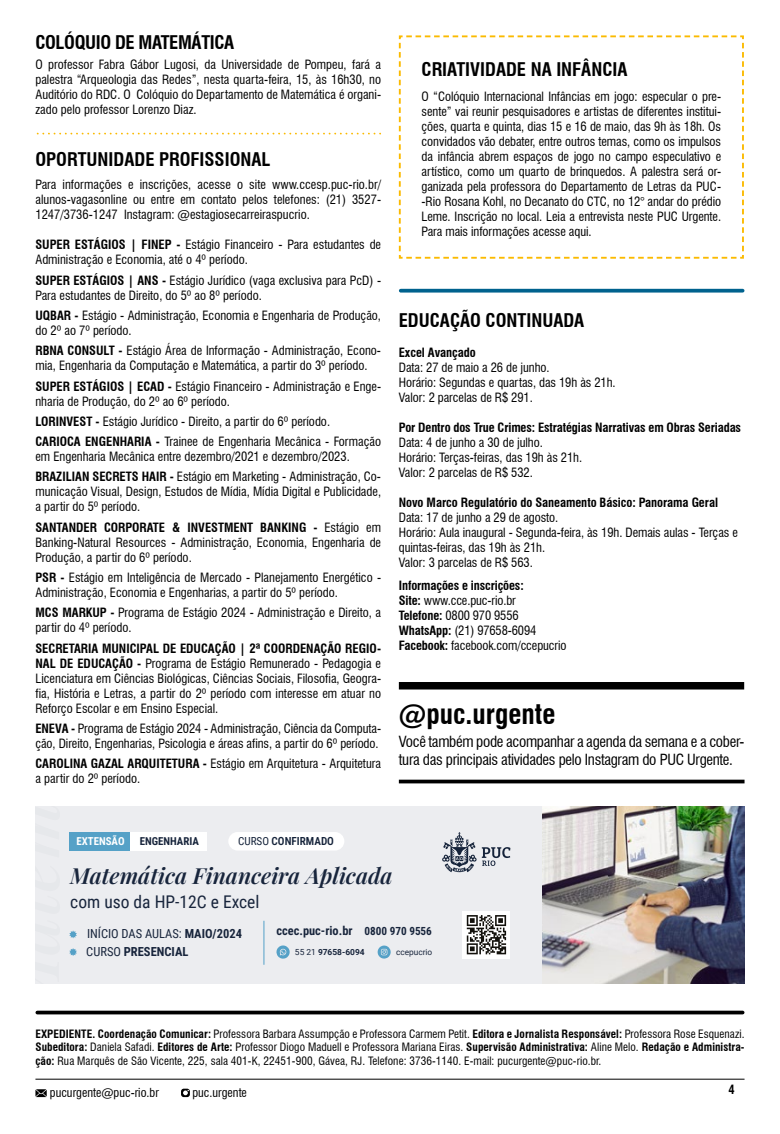
<style>
.page{position:relative;width:780px;height:1134px;background:#fff}
.page>*{position:absolute;margin:0;border:0;box-sizing:border-box;transform-origin:0 0}
.t1{font:700 condensed 27.5px "Swiss 721 BT";color:#000}
.t2{font:italic 600 22.12px "Playfair Display";color:#18253c}
.t3{font:700 condensed 18.38px "Swiss 721 BT";color:#000}
.t4{font:700 condensed 18.38px "Swiss 721 BT";letter-spacing:-.02em;color:#000}
.t5{font:17.5px "Roboto Condensed";color:#18253c}
.t6{font:condensed 15px/18px "Swiss 721 BT";letter-spacing:-.02em;color:#000}
.t7{font:condensed 12.5px/15px "Swiss 721 BT";color:#000}
.t8{font:700 condensed 12.5px "Swiss 721 BT";letter-spacing:-.005em;color:#000}
.t9{font:12.5px "Roboto Condensed";color:#18253c}
.t10{font:700 12.5px "Roboto Condensed";color:#18253c}
.t11{font:700 12.38px "Roboto Condensed";color:#18253c}
.t12{font:condensed 12.12px "Swiss 721 BT";color:#000}
.t13{font:condensed 11.25px/13.5px "Swiss 721 BT";letter-spacing:.005em;color:#000;text-align:justify}
.t14{font:600 11.12px "Roboto Condensed";color:#15233a}
.t15{font:700 10.88px "Roboto Condensed";color:#18253c}
.t16{font:700 10.88px "Roboto Condensed";color:#fff}
.t17{font:700 8.38px "Roboto";color:#18253c}
.t18{font:8.38px "Roboto";color:#18253c}
.s1{font-weight:700}
.s2{font-weight:400}
.s3{font-size:11.25px}
</style>
<div class="page">
<hr style="left:35px;top:1079px;width:709px;height:1px;background:#000">
<svg style="left:181px;top:1089px;width:9px;height:8px"></svg>
<svg style="left:35px;top:1089px;width:12px;height:8px"></svg>
<hr style="left:37px;top:1011px;width:705px;height:3px;background:#000">
<svg style="left:400px;top:289px;width:342px;height:4px"></svg>
<svg style="left:38px;top:133px;width:342px;height:2px"></svg>
<div style="left:35px;top:806px;width:709px;height:177px;background:#ecedf0"></div>
<img style="left:543px;top:806px;width:201px;height:177px">
<svg style="left:442px;top:832px;width:68px;height:40px"></svg>
<hr style="left:263px;top:921px;width:1px;height:44px;background:#54a1c8">
<svg style="left:69px;top:948px;width:8px;height:8px"></svg>
<svg style="left:69px;top:930px;width:8px;height:8px"></svg>
<svg style="left:276px;top:945px;width:13px;height:14px"></svg>
<svg style="left:377px;top:945px;width:13px;height:14px"></svg>
<div style="left:462px;top:911px;width:48px;height:48px;background:#fff"></div>
<div style="left:69px;top:832px;width:126px;height:18px;background:#55a1c7"></div>
<div style="left:130px;top:832px;width:77px;height:18px;background:#fff"></div>
<svg style="left:467px;top:915px;width:39px;height:39px"></svg>
<div style="left:228px;top:832px;width:116px;height:18px;background:#fff;border-radius:9px"></div>
<svg style="left:398px;top:35px;width:346px;height:224px"></svg>
<hr style="left:399px;top:780px;width:345px;height:3px;background:#000">
<div style="left:399px;top:682px;width:345px;height:7px;background:#000"></div>
<h3 class="t4" style="left:35px;top:32px;width:200px">COLÓQUIO DE MATEMÁTICA</h3>
<p class="t7" style="left:35px;top:57px;width:347px;text-align:justify">O professor Fabra Gábor Lugosi, da Universidade de Pompeu, fará a palestra “Arqueologia das Redes”, nesta quarta-feira, 15, às 16h30, no Auditório do RDC. O Colóquio do Departamento de Matemática é organi&shy;zado pelo professor Lorenzo Diaz.</p>
<h3 class="t3" style="left:35px;top:149px;width:236px">OPORTUNIDADE PROFISSIONAL</h3>
<p class="t7" style="left:35px;top:177px;width:347px;text-align:justify">Para informações e inscrições, acesse o site www.ccesp.puc-rio.br/ alunos-vagasonline ou entre em contato pelos telefones: (21) 3527- 1247/3736-1247 Instagram: @estagiosecarreiraspucrio.</p>
<p class="t7" style="left:35px;top:237px;width:347px"><span class="s1">SUPER ESTÁGIOS | FINEP -</span> Estágio Financeiro - Para estudantes de<br>Administração e Economia, até o 4º período.</p>
<p class="t7" style="left:35px;top:272px;width:347px"><span class="s1">SUPER ESTÁGIOS | ANS -</span> Estágio Jurídico (vaga exclusiva para PcD) -<br>Para estudantes de Direito, do 5º ao 8º período.</p>
<p class="t7" style="left:35px;top:308px;width:347px"><span class="s1">UQBAR -</span> Estágio - Administração, Economia e Engenharia de Produção, do 2º ao 7º período.</p>
<p class="t7" style="left:35px;top:343px;width:347px"><span class="s1">RBNA CONSULT -</span> Estágio Área de Informação - Administração, Econo&shy;mia, Engenharia da Computação e Matemática, a partir do 3º período.</p>
<p class="t7" style="left:35px;top:378px;width:347px"><span class="s1">SUPER ESTÁGIOS | ECAD -</span> Estágio Financeiro - Administração e Enge&shy;nharia de Produção, do 2º ao 6º período.</p>
<p class="t7" style="left:35px;top:411px;width:347px;line-height:20.2px"><span class="s1">LORINVEST -</span> Estágio Jurídico - Direito, a partir do 6º período.<br><span class="s1">CARIOCA ENGENHARIA -</span> Trainee de Engenharia Mecânica - Formação</p>
<p class="t7" style="left:35px;top:446px;width:347px;line-height:20.2px">em Engenharia Mecânica entre dezembro/2021 e dezembro/2023.<br><span class="s1">BRAZILIAN SECRETS HAIR -</span> Estágio em Marketing - Administração, Co-</p>
<p class="t7" style="left:35px;top:484px;width:347px">municação Visual, Design, Estudos de Mídia, Mídia Digital e Publicidade, a partir do 5º período.</p>
<p class="t7" style="left:35px;top:520px;width:347px;text-align:justify"><span class="s1">SANTANDER CORPORATE &amp; INVESTMENT BANKING -</span> Estágio em Banking-Natural Resources - Administração, Economia, Engenharia de Produção, a partir do 6º período.</p>
<p class="t7" style="left:35px;top:570px;width:347px"><span class="s1">PSR -</span> Estágio em Inteligência de Mercado - Planejamento Energético -<br>Administração, Economia e Engenharias, a partir do 5º período.</p>
<p class="t7" style="left:35px;top:605px;width:347px"><span class="s1">MCS MARKUP -</span> Programa de Estágio 2024 - Administração e Direito, a partir do 4º período.</p>
<p class="t7" style="left:35px;top:641px;width:347px;text-align:justify"><span class="s1">SECRETARIA MUNICIPAL DE EDUCAÇÃO | 2ª COORDENAÇÃO REGIO-NAL DE EDUCAÇÃO -</span> Programa de Estágio Remunerado - Pedagogia e Licenciatura em Ciências Biológicas, Ciências Sociais, Filosofia, Geogra&shy;fia, História e Letras, a partir do 2º período com interesse em atuar no Reforço Escolar e em Ensino Especial.</p>
<p class="t7" style="left:35px;top:721px;width:347px"><span class="s1">ENEVA -</span> Programa de Estágio 2024 - Administração, Ciência da Computa&shy;ção, Direito, Engenharias, Psicologia e áreas afins, a partir do 6º período.</p>
<p class="t7" style="left:35px;top:756px;width:347px"><span class="s1">CAROLINA GAZAL ARQUITETURA -</span> Estágio em Arquitetura - Arquitetura a partir do 2º período.</p>
<h3 class="t3" style="left:421px;top:58px;width:207px">CRIATIVIDADE NA INFÂNCIA</h3>
<p class="t7" style="left:421px;top:89px;width:301px;text-align:justify">O “Colóquio Internacional Infâncias em jogo: especular o pre&shy;sente” vai reunir pesquisadores e artistas de diferentes institui&shy;ções, quarta e quinta, dias 15 e 16 de maio, das 9h às 18h. Os convidados vão debater, entre outros temas, como os impulsos da infância abrem espaços de jogo no campo especulativo e artístico, como um quarto de brinquedos. A palestra será or&shy;ganizada pela professora do Departamento de Letras da PUC--Rio Rosana Kohl, no Decanato do CTC, no 12° andar do prédio Leme. Inscrição no local. Leia a entrevista neste PUC Urgente.<br>Para mais informações acesse aqui.</p>
<h3 class="t3" style="left:399px;top:309px;width:187px">EDUCAÇÃO CONTINUADA</h3>
<p class="t8" style="left:399px;top:345px;width:78px">Excel Avançado</p>
<p class="t7" style="left:399px;top:360px;width:218px">Data: 27 de maio a 26 de junho.<br>Horário: Segundas e quartas, das 19h às 21h.<br>Valor: 2 parcelas de R$ 291.</p>
<p class="t8" style="left:399px;top:420px;width:344px">Por Dentro dos True Crimes: Estratégias Narrativas em Obras Seriadas</p>
<p class="t7" style="left:399px;top:435px;width:185px">Data: 4 de junho a 30 de julho.<br>Horário: Terças-feiras, das 19h às 21h.<br>Valor: 2 parcelas de R$ 532.</p>
<p class="t8" style="left:399px;top:495px;width:321px">Novo Marco Regulatório do Saneamento Básico: Panorama Geral</p>
<p class="t7" style="left:399px;top:510px;width:340px">Data: 17 de junho a 29 de agosto.<br>Horário: Aula inaugural - Segunda-feira, às 19h. Demais aulas - Terças e quintas-feiras, das 19h às 21h.<br>Valor: 3 parcelas de R$ 563.</p>
<p class="t7" style="left:399px;top:578px;width:169px"><span class="s1">Informações e inscrições:<br>Site:</span> www.cce.puc-rio.br<br><span class="s1">Telefone:</span> 0800 970 9556<br><span class="s1">WhatsApp:</span> (21) 97658-6094<br><span class="s1">Facebook:</span> facebook.com/ccepucrio</p>
<h1 class="t1" style="left:399px;top:698px;width:158px">@puc.urgente</h1>
<p class="t6" style="left:399px;top:733px;width:347px">Você também pode acompanhar a agenda da semana e a cober&shy;tura das principais atividades pelo Instagram do PUC Urgente.</p>
<p class="t16" style="left:76px;top:833px;width:50px">EXTENSÃO</p>
<p class="t15" style="left:140px;top:833px;width:61px">ENGENHARIA</p>
<h2 class="t2" style="left:70px;top:858px;width:324px">Matemática Financeira Aplicada</h2>
<h3 class="t5" style="left:70px;top:889px;width:191px">com uso da HP-12C e Excel</h3>
<p class="t14" style="left:238px;top:834px;width:97px"><span class="s2">CURSO</span> CONFIRMADO</p>
<p class="t9" style="left:87px;top:925px;width:156px">INÍCIO DAS AULAS: <span class="s1">MAIO/2024</span></p>
<p class="t11" style="left:276px;top:922px;width:157px">ccec.puc-rio.br <span class="s3">0800 970 9556</span></p>
<p class="t17" style="left:295px;top:946px;width:71px"><span class="s2">55 21</span> 97658-6094</p>
<p class="t18" style="left:396px;top:946px;width:38px">ccepucrio</p>
<p class="t10" style="left:86px;top:942px;width:104px"><span class="s2">CURSO</span> PRESENCIAL</p>
<p class="t13" style="left:35px;top:1027px;width:710px"><span class="s1">EXPEDIENTE. Coordenação Comunicar:</span> Professora Barbara Assumpção e Professora Carmem Petit. <span class="s1">Editora e Jornalista Responsável:</span> Professora Rose Esquenazi.<br><span class="s1">Subeditora:</span> Daniela Safadi. <span class="s1">Editores de Arte:</span> Professor Diogo Maduell e Professora Mariana Eiras. <span class="s1">Supervisão Administrativa:</span> Aline Melo. <span class="s1">Redação e Administra&shy;ção:</span> Rua Marquês de São Vicente, 225, sala 401-K, 22451-900, Gávea, RJ. Telefone: 3736-1140. E-mail: pucurgente@puc-rio.br.</p>
<p class="t12" style="left:50px;top:1085px;width:111px">pucurgente@puc-rio.br</p>
<p class="t12" style="left:192px;top:1085px;width:56px">puc.urgente</p>
<p class="t8" style="left:728px;top:1082px;width:8px">4</p>
</div>
